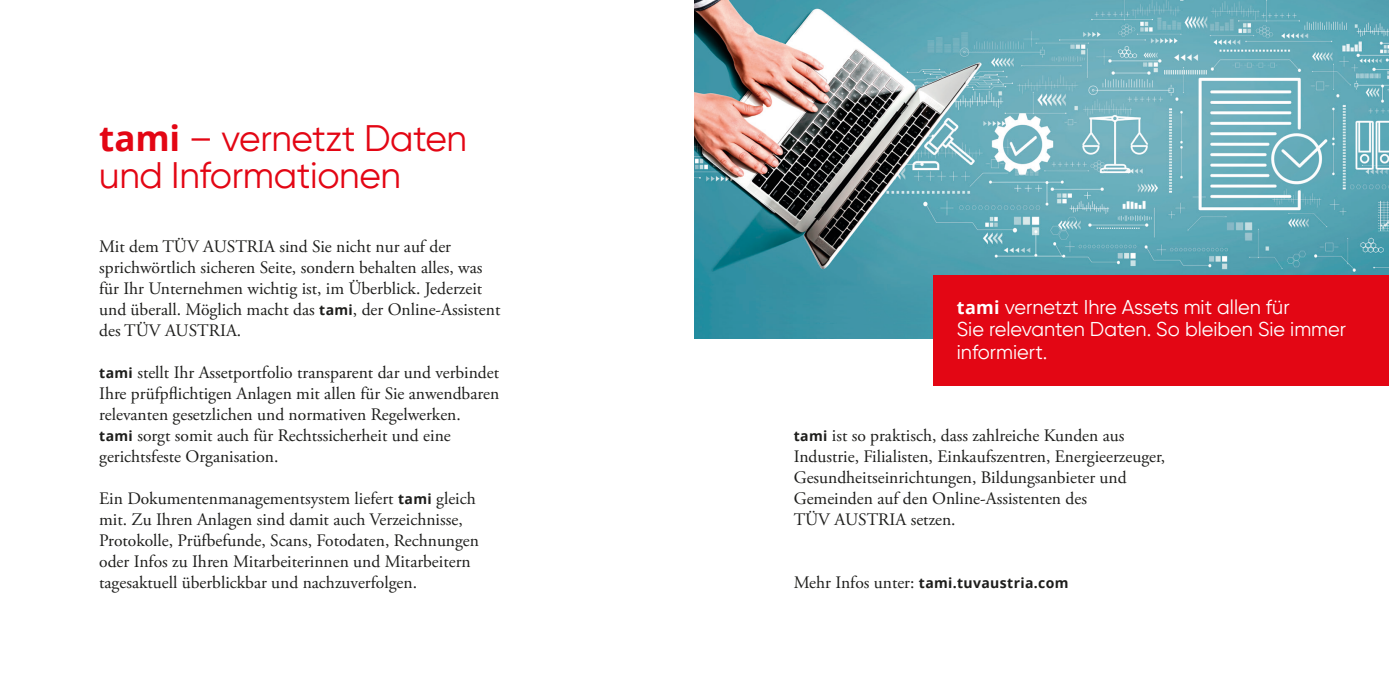
<style>
.page{position:relative;width:1389px;height:695px;background:#fff}
.page>*{position:absolute;margin:0;border:0;box-sizing:border-box;transform-origin:0 0}
.t1{font:36.75px/36.8px "Gilroy";letter-spacing:-.01em;color:#e30614}
.t2{font:19.95px/22.6px "Gilroy";color:#fff}
.t3{font:17.5px/21px "Adobe Garamond Pro";color:#1d1d1b}
.t4{font:700 14px "Open Sans";letter-spacing:.02em;color:#1d1d1b}
.s1{font-family:"Open Sans";font-weight:700;font-size:35px}
.s2{font-family:"Open Sans";font-weight:700;font-size:14px}
.s3{font-family:"Open Sans";font-weight:700;font-size:18.03px}
.s4{font-family:"Adobe Garamond Pro";font-weight:400;font-size:17.5px}
</style>
<div class="page">
<img style="left:694px;top:0;width:695px;height:323px">
<div style="left:933px;top:275px;width:456px;height:110px;background:#e30614"></div>
<h1 class="t1" style="left:99px;top:120px;width:369px"><span class="s1">tami</span> – vernetzt Daten und Informationen</h1>
<p class="t3" style="left:99px;top:237px;width:403px">Mit dem TÜV AUSTRIA sind Sie nicht nur auf der sprichwörtlich sicheren Seite, sondern behalten alles, was für Ihr Unternehmen wichtig ist, im Überblick. Jederzeit und überall. Möglich macht das <span class="s2">tami</span>, der Online-Assistent des TÜV AUSTRIA.</p>
<p class="t3" style="left:99px;top:363px;width:401px"><span class="s2">tami</span> stellt Ihr Assetportfolio transparent dar und verbindet Ihre prüfpflichtigen Anlagen mit allen für Sie anwendbaren relevanten gesetzlichen und normativen Regelwerken.<br><span class="s2">tami</span> sorgt somit auch für Rechtssicherheit und eine gerichtsfeste Organisation.</p>
<p class="t3" style="left:99px;top:489px;width:381px">Ein Dokumentenmanagementsystem liefert <span class="s2">tami</span> gleich mit. Zu Ihren Anlagen sind damit auch Verzeichnisse, Protokolle, Prüfbefunde, Scans, Fotodaten, Rechnungen oder Infos zu Ihren Mitarbeiterinnen und Mitarbeitern tagesaktuell überblickbar und nachzuverfolgen.</p>
<p class="t2" style="left:957px;top:295px;width:391px"><span class="s3">tami</span> vernetzt Ihre Assets mit allen für<br>Sie relevanten Daten. So bleiben Sie immer informiert.</p>
<p class="t3" style="left:794px;top:426px;width:373px"><span class="s2">tami</span> ist so praktisch, dass zahlreiche Kunden aus Industrie, Filialisten, Einkaufszentren, Energieerzeuger, Gesundheitseinrichtungen, Bildungsanbieter und Gemeinden auf den Online-Assistenten des<br>TÜV AUSTRIA setzen.</p>
<p class="t4" style="left:794px;top:573px;width:276px"><span class="s4">Mehr Infos unter:</span> tami.tuvaustria.com</p>
</div>
